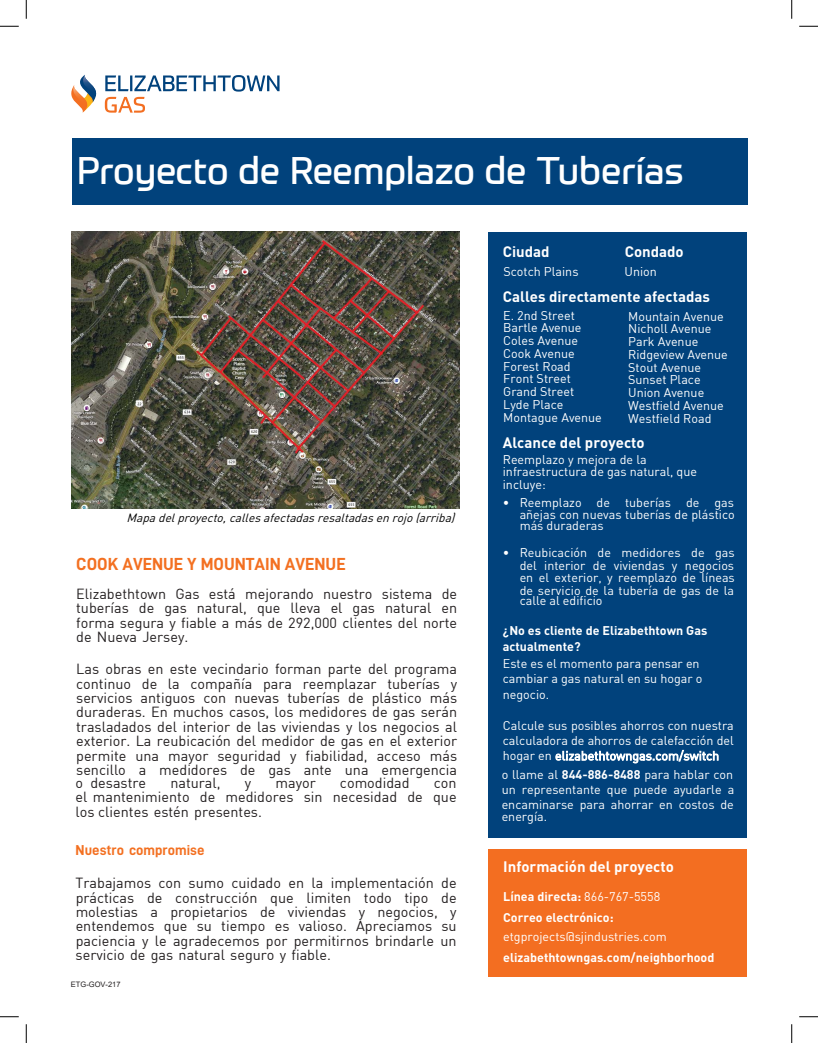
<style>
.page{position:relative;width:818px;height:1043px;background:#fff}
.page>*{position:absolute;margin:0;border:0;box-sizing:border-box;transform-origin:0 0}
.t1{font:37.5px "Prometo";color:#fff}
.t2{font:17.5px "D DIN Bold";color:#f37021}
.t3{font:700 15px "DIN";color:#fff}
.t4{font:14.38px/14.4px "DIN";color:#231f20;text-align:justify}
.t5{font:14.38px "D DIN Bold";color:#f37021}
.t6{font:12.5px/12.8px "DIN";color:#fff}
.t7{font:700 12.5px/15.6px "DIN";color:#fff}
.t8{font:italic 11.88px "DIN";color:#000}
.t9{font:7.5px "Arial";color:#231f20}
.s1{font-weight:700}
.s2{font-weight:400}
</style>
<div class="page">
<svg style="left:71px;top:75px;width:208px;height:38px"></svg>
<img style="left:81px;top:75px;width:15px;height:21px">
<div style="left:72px;top:138px;width:675px;height:66px;background:#01427c"></div>
<div style="left:488px;top:232px;width:259px;height:605px;background:#01427c"></div>
<div style="left:488px;top:849px;width:259px;height:127px;background:#f36e21"></div>
<svg style="left:0;top:25px;width:19px;height:2px"></svg>
<svg style="left:799px;top:25px;width:19px;height:2px"></svg>
<svg style="left:0;top:1016px;width:19px;height:1px"></svg>
<svg style="left:799px;top:1016px;width:19px;height:1px"></svg>
<svg style="left:25px;top:0;width:2px;height:19px"></svg>
<svg style="left:25px;top:1024px;width:2px;height:18px"></svg>
<svg style="left:791px;top:0;width:1px;height:19px"></svg>
<svg style="left:791px;top:1024px;width:1px;height:18px"></svg>
<img style="left:72px;top:231px;width:387px;height:277px">
<h1 class="t1" style="left:77px;top:148px;width:608px">Proyecto de Reemplazo de Tuberías</h1>
<p class="t8" style="left:126px;top:510px;width:333px">Mapadelproyecto,callesafectadasresaltadasenrojo(arriba)</p>
<p class="t2" style="left:76px;top:554px;width:271px">COOK AVENUE Y MOUNTAIN AVENUE</p>
<p class="t4" style="left:76px;top:586px;width:382px">Elizabethtown Gas está mejorando nuestro sistema de tuberías de gas natural, que lleva el gas natural en forma segura y fiable a más de 292,000 clientes del norte de Nueva Jersey.</p>
<p class="t4" style="left:76px;top:661px;width:383px">Las obras en este vecindario forman parte del programa continuo de la compañía para reemplazar tuberías y servicios antiguos con nuevas tuberías de plástico más duraderas. En muchos casos, los medidores de gas serán trasladados del interior de las viviendas y los negocios al exterior. La reubicación del medidor de gas en el exterior permite una mayor seguridad y fiabilidad, acceso más sencillo a medidores de gas ante una emergencia o desastre</p>
<p class="t4" style="left:170px;top:775px;width:52px">natural,</p>
<p class="t4" style="left:245px;top:775px;width:8px">y</p>
<p class="t4" style="left:275px;top:775px;width:42px">mayor</p>
<p class="t4" style="left:340px;top:775px;width:71px">comodidad</p>
<p class="t4" style="left:76px;top:775px;width:382px;text-indent:358px">con el mantenimiento de medidores sin necesidad de que los clientes estén presentes.</p>
<p class="t5" style="left:76px;top:842px;width:130px">Nuestro compromise</p>
<p class="t4" style="left:76px;top:875px;width:382px">Trabajamos con sumo cuidado en la implementación de prácticas de construcción que limiten todo tipo de molestias a propietarios de viviendas y negocios, y entendemos que su tiempo es valioso. Apreciamos su paciencia y le agradecemos por permitirnos brindarle un servicio de gas natural seguro y fiable.</p>
<p class="t9" style="left:71px;top:979px;width:51px">ETG-GOV-217</p>
<p class="t3" style="left:502px;top:241px;width:48px">Ciudad</p>
<p class="t3" style="left:624px;top:241px;width:61px">Condado</p>
<p class="t3" style="left:502px;top:286px;width:209px">Calles directamente afectadas</p>
<p class="t6" style="left:503px;top:265px;width:77px">Scotch Plains</p>
<p class="t6" style="left:624px;top:265px;width:34px">Union</p>
<p class="t6" style="left:628px;top:309px;width:101px">Mountain Avenue<br>Nicholl Avenue<br>Park Avenue<br>Ridgeview Avenue<br>Stout Avenue<br>Sunset Place<br>Union Avenue<br>Westfield Avenue<br>Westfield Road</p>
<p class="t6" style="left:503px;top:308px;width:100px">E. 2nd Street<br>Bartle Avenue<br>Coles Avenue<br>Cook Avenue<br>Forest Road<br>Front Street<br>Grand Street<br>Lyde Place<br>Montague Avenue</p>
<p class="t3" style="left:502px;top:433px;width:143px">Alcance del proyecto</p>
<p class="t6" style="left:502px;top:452px;width:196px">Reemplazo y mejora de la infraestructura de gas natural, que incluye:</p>
<p class="t6" style="left:502px;top:496px;width:233px;text-align:right">• Reemplazo de tuberías de gas añejas con nuevas tuberías de plástico</p>
<p class="t6" style="left:519px;top:518px;width:86px">más duraderas</p>
<p class="t6" style="left:519px;top:546px;width:217px;text-align:justify;text-indent:-17px">• Reubicación de medidores de gas del interior de viviendas y negocios en el exterior, y reemplazo de líneas de servicio de la tubería de gas de la</p>
<p class="t6" style="left:519px;top:594px;width:84px">calle al edificio</p>
<p class="t7" style="left:503px;top:622px;width:206px">¿No es cliente de Elizabethtown Gas actualmente?</p>
<p class="t6" style="left:503px;top:655px;width:201px;line-height:15.6px">Este es el momento para pensar en cambiar a gas natural en su hogar o negocio.</p>
<p class="t6" style="left:503px;top:718px;width:232px;line-height:15px;text-align:justify">Calcule sus posibles ahorros con nuestra calculadora de ahorros de calefacción del hogar en elizabethtowngas.com/switch</p>
<p class="t6" style="left:501px;top:766px;width:234px;line-height:15px;text-align:justify">o llame al <span class="s1">844-886-8488</span> para hablar con un representante que puede ayudarle a encaminarse para ahorrar en costos de</p>
<p class="t6" style="left:501px;top:810px;width:47px">energía.</p>
<p class="t3" style="left:503px;top:857px;width:172px">Información del proyecto</p>
<p class="t7" style="left:503px;top:886px;width:158px;line-height:20.2px">Línea directa: <span class="s2">866-767-5558<br></span>Correo electrónico:</p>
<p class="t6" style="left:503px;top:930px;width:165px">etgprojects@sjindustries.com</p>
<p class="t7" style="left:503px;top:949px;width:213px">elizabethtowngas.com/neighborhood</p>
</div>
